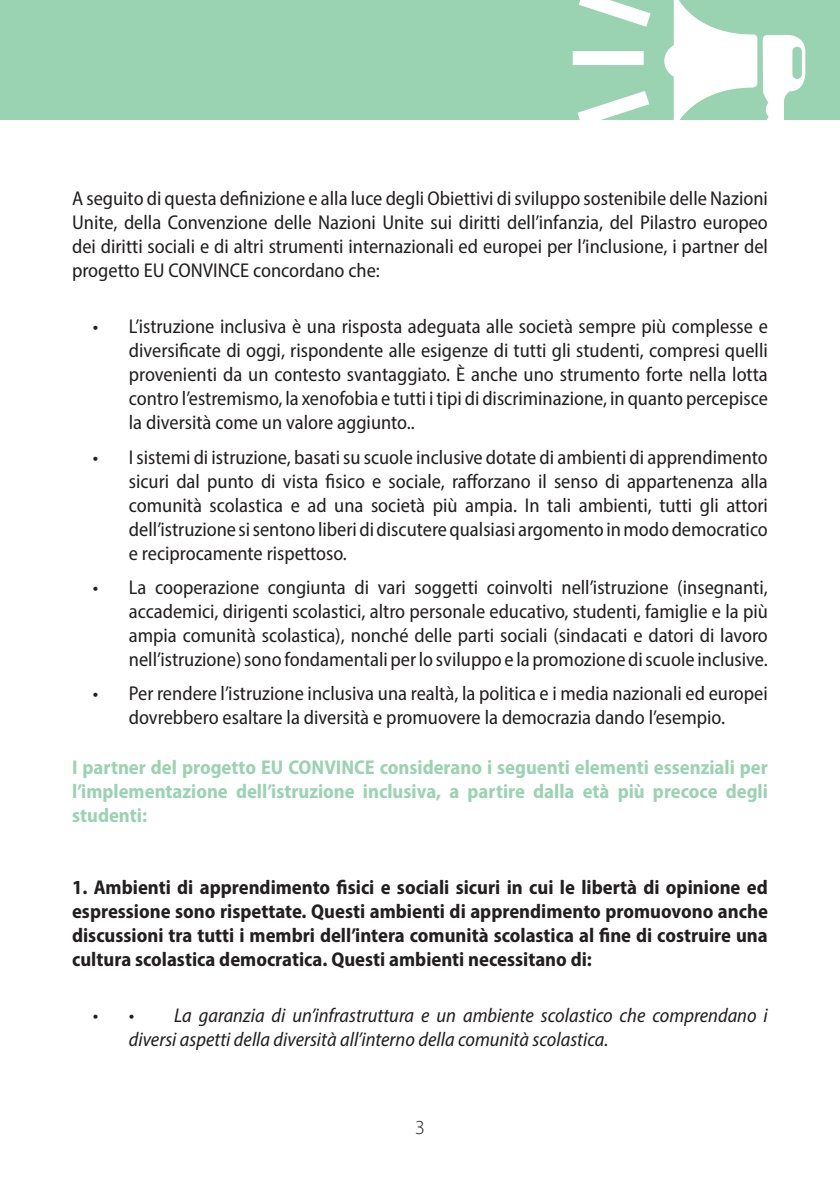
<style>
.page{position:relative;width:840px;height:1191px;background:#fff}
.page>*{position:absolute;margin:0;border:0;box-sizing:border-box;transform-origin:0 0}
.t1{font:semi-condensed 20px/24px "Myriad Pro";color:#231f20;text-align:justify}
.t2{font:700 semi-condensed 20px/24px "Myriad Pro";color:#231f20;text-align:justify}
.t3{font:700 semi-condensed 20px/24px "Myriad Pro";color:#9ad3b2;text-align:justify}
.t4{font:italic semi-condensed 20px/24px "Myriad Pro";color:#231f20}
.t5{font:300 20px "Myriad Pro";color:#231f20}
</style>
<div class="page">
<div style="left:0;top:0;width:839px;height:120px;background:#9ad3b2"></div>
<svg style="left:577px;top:0;width:227px;height:120px"></svg>
<div style="left:572px;top:51px;width:71px;height:14px;background:#fff"></div>
<p class="t1" style="left:72px;top:186px;width:697px">A seguito di questa definizione e alla luce degli Obiettivi di sviluppo sostenibile delle Nazioni Unite, della Convenzione delle Nazioni Unite sui diritti dell’infanzia, del Pilastro europeo dei diritti sociali e di altri strumenti internazionali ed europei per l’inclusione, i partner del progetto EU CONVINCE concordano che:</p>
<p class="t1" style="left:129px;top:314px;width:640px;text-indent:-36px">• L’istruzione inclusiva è una risposta adeguata alle società sempre più complesse e diversificate di oggi, rispondente alle esigenze di tutti gli studenti, compresi quelli provenienti da un contesto svantaggiato. È anche uno strumento forte nella lotta contro l’estremismo, la xenofobia e tutti i tipi di discriminazione, in quanto percepisce la diversità come un valore aggiunto..</p>
<p class="t1" style="left:129px;top:444px;width:640px;text-indent:-36px">• I sistemi di istruzione, basati su scuole inclusive dotate di ambienti di apprendimento sicuri dal punto di vista fisico e sociale, rafforzano il senso di appartenenza alla comunità scolastica e ad una società più ampia. In tali ambienti, tutti gli attori dell’istruzione si sentono liberi di discutere qualsiasi argomento in modo democratico e reciprocamente rispettoso.</p>
<p class="t1" style="left:129px;top:574px;width:640px;text-indent:-36px">• La cooperazione congiunta di vari soggetti coinvolti nell’istruzione (insegnanti, accademici, dirigenti scolastici, altro personale educativo, studenti, famiglie e la più ampia comunità scolastica), nonché delle parti sociali (sindacati e datori di lavoro nell’istruzione) sono fondamentali per lo sviluppo e la promozione di scuole inclusive.</p>
<p class="t1" style="left:93px;top:680px;width:676px;text-align:center">• Per rendere l’istruzione inclusiva una realtà, la politica e i media nazionali ed europei dovrebbero esaltare la diversità e promuovere la democrazia dando l’esempio.</p>
<p class="t3" style="left:72px;top:754px;width:697px">I partner del progetto EU CONVINCE considerano i seguenti elementi essenziali per l’implementazione dell’istruzione inclusiva, a partire dalla età più precoce degli studenti:</p>
<p class="t2" style="left:72px;top:874px;width:697px">1. Ambienti di apprendimento fisici e sociali sicuri in cui le libertà di opinione ed espressione sono rispettate. Questi ambienti di apprendimento promuovono anche discussioni tra tutti i membri dell’intera comunità scolastica al fine di costruire una cultura scolastica democratica. Questi ambienti necessitano di:</p>
<p class="t4" style="left:129px;top:1002px;width:640px;text-indent:45px">La garanzia di un’infrastruttura e un ambiente scolastico che comprendano i diversi aspetti della diversità all’interno della comunità scolastica.</p>
<p class="t4" style="left:93px;top:1002px;width:43px">• •</p>
<p class="t5" style="left:415px;top:1115px;width:11px">3</p>
</div>
